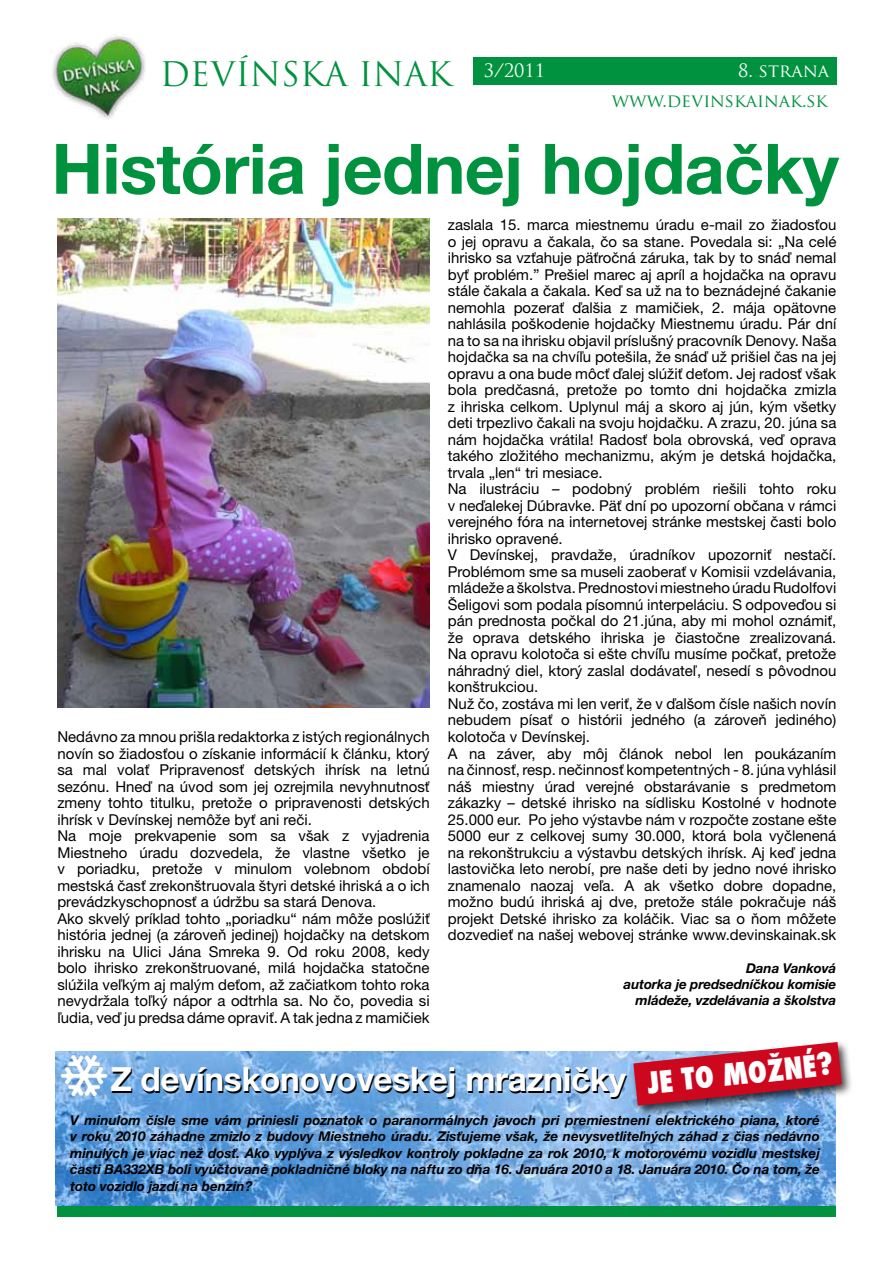
<style>
.page{position:relative;width:893px;height:1263px;background:#fff}
.page>*{position:absolute;margin:0;border:0;box-sizing:border-box;transform-origin:0 0}
.t1{font:700 69.75px "Helvetica Neue CE";letter-spacing:-.01em;color:#00923f}
.t2{font:700 33.3px "Helvetica Neue CE";letter-spacing:-.01em;color:#000}
.t3{font:33px "Trajan Pro";color:#00923f}
.t4{font:800 condensed 29.55px "Futura";color:#fff}
.t5{font:18px "Trajan Pro";color:#00923f}
.t6{font:18px "Trajan Pro";color:#fff}
.t7{font:15px/16.5px "Helvetica Neue CE";color:#000}
.t8{font:italic 700 13.5px/16.5px "Helvetica Neue CE";letter-spacing:-.01em;color:#000;text-align:right}
</style>
<div class="page">
<img style="left:52px;top:34px;width:94px;height:86px">
<div style="left:57px;top:1205px;width:779px;height:12px;background:#00923f"></div>
<div style="left:473px;top:57px;width:363px;height:28px;background:#00923f"></div>
<img style="left:57px;top:219px;width:373px;height:489px">
<img style="left:56px;top:1051px;width:780px;height:154px">
<img style="left:55px;top:1051px;width:58px;height:50px">
<div style="left:629px;top:1039px;width:224px;height:79px;background:#000;opacity:.75"></div>
<svg style="left:633px;top:1042px;width:209px;height:64px"></svg>
<h3 class="t3" style="left:160px;top:53px;width:294px">DEVÍNSKA INAK</h3>
<p class="t6" style="left:484px;top:59px;width:63px">3/2011</p>
<p class="t6" style="left:738px;top:59px;width:92px">8. strana</p>
<p class="t5" style="left:612px;top:89px;width:217px">www.devinskainak.sk</p>
<h1 class="t1" style="left:51px;top:130px;width:789px">História jednej hojdačky</h1>
<p class="t7" style="left:57px;top:729px;width:374px">Nedávno za mnou prišla redaktorka z istých regionálnych novín so žiadosťou o získanie informácií k článku, ktorý sa mal volať Pripravenosť detských ihrísk na letnú sezónu. Hneď na úvod som jej ozrejmila nevyhnutnosť zmeny tohto titulku, pretože o pripravenosti detských ihrísk v Devínskej nemôže byť ani reči.<br>Na moje prekvapenie som sa však z vyjadrenia Miestneho úradu dozvedela, že vlastne všetko je v poriadku, pretože v minulom volebnom období mestská časť zrekonštruovala štyri detské ihriská a o ich prevádzkyschopnosť a údržbu sa stará Denova.<br>Ako skvelý príklad tohto „poriadku“ nám môže poslúžiť história jednej (a zároveň jedinej) hojdačky na detskom ihrisku na Ulici Jána Smreka 9. Od roku 2008, kedy bolo ihrisko zrekonštruované, milá hojdačka statočne slúžila veľkým aj malým deťom, až začiatkom tohto roka nevydržala toľký nápor a odtrhla sa. No čo, povedia si ľudia, veď ju predsa dáme opraviť. A tak jedna z mamičiek</p>
<p class="t7" style="left:448px;top:217px;width:390px">zaslala 15. marca miestnemu úradu e-mail zo žiadosťou o jej opravu a čakala, čo sa stane. Povedala si: „Na celé ihrisko sa vzťahuje päťročná záruka, tak by to snáď nemal byť problém.” Prešiel marec aj apríl a hojdačka na opravu stále čakala a čakala. Keď sa už na to beznádejné čakanie nemohla pozerať ďalšia z mamičiek, 2. mája opätovne nahlásila poškodenie hojdačky Miestnemu úradu. Pár dní na to sa na ihrisku objavil príslušný pracovník Denovy. Naša hojdačka sa na chvíľu potešila, že snáď už prišiel čas na jej opravu a ona bude môcť ďalej slúžiť deťom. Jej radosť však bola predčasná, pretože po tomto dni hojdačka zmizla z ihriska celkom. Uplynul máj a skoro aj jún, kým všetky deti trpezlivo čakali na svoju hojdačku. A zrazu, 20. júna sa nám hojdačka vrátila! Radosť bola obrovská, veď oprava takého zložitého mechanizmu, akým je detská hojdačka, trvala „len“ tri mesiace.<br>Na ilustráciu – podobný problém riešili tohto roku v neďalekej Dúbravke. Päť dní po upozorní občana v rámci verejného fóra na internetovej stránke mestskej časti bolo ihrisko opravené.<br>V Devínskej, pravdaže, úradníkov upozorniť nestačí.<br>Problémom sme sa museli zaoberať v Komisii vzdelávania, mládeže a školstva. Prednostovi miestneho úradu Rudolfovi Šeligovi som podala písomnú interpeláciu. S odpoveďou si pán prednosta počkal do 21.júna, aby mi mohol oznámiť, že oprava detského ihriska je čiastočne zrealizovaná.<br>Na opravu kolotoča si ešte chvíľu musíme počkať, pretože náhradný diel, ktorý zaslal dodávateľ, nesedí s pôvodnou konštrukciou.<br>Nuž čo, zostáva mi len veriť, že v ďalšom čísle našich novín nebudem písať o histórii jedného (a zároveň jediného) kolotoča v Devínskej.<br>A na záver, aby môj článok nebol len poukázaním na činnosť, resp. nečinnosť kompetentných - 8. júna vyhlásil náš miestny úrad verejné obstarávanie s predmetom zákazky – detské ihrisko na sídlisku Kostolné v hodnote 25.000 eur. Po jeho výstavbe nám v rozpočte zostane ešte 5000 eur z celkovej sumy 30.000, ktorá bola vyčlenená na rekonštrukciu a výstavbu detských ihrísk. Aj keď jedna lastovička leto nerobí, pre naše deti by jedno nové ihrisko znamenalo naozaj veľa. A ak všetko dobre dopadne, možno budú ihriská aj dve, pretože stále pokračuje náš projekt Detské ihrisko za koláčik. Viac sa o ňom môžete dozvedieť na našej webovej stránke www.devinskainak.sk</p>
<p class="t8" style="left:623px;top:960px;width:214px">Dana Vanková<br>autorka je predsedníčkou komisie mládeže, vzdelávania a školstva</p>
<h2 class="t2" style="left:111px;top:1062px;width:517px">Z devínskonovoveskej mrazničky</h2>
<h3 class="t4" style="left:646px;top:1063px;width:188px;rotate:-6deg">JE TO MOŽNÉ?</h3>
<p class="t8" style="left:70px;top:1112px;width:751px;text-align:justify">V minulom čísle sme vám priniesli poznatok o paranormálnych javoch pri premiestnení elektrického piana, ktoré v roku 2010 záhadne zmizlo z budovy Miestneho úradu. Zisťujeme však, že nevysvetliteľných záhad z čias nedávno minulých je viac než dosť. Ako vyplýva z výsledkov kontroly pokladne za rok 2010, k motorovému vozidlu mestskej časti BA332XB boli vyúčtované pokladničné bloky na naftu zo dňa 16. Januára 2010 a 18. Januára 2010. Čo na tom, že toto vozidlo jazdí na benzín?</p>
</div>
